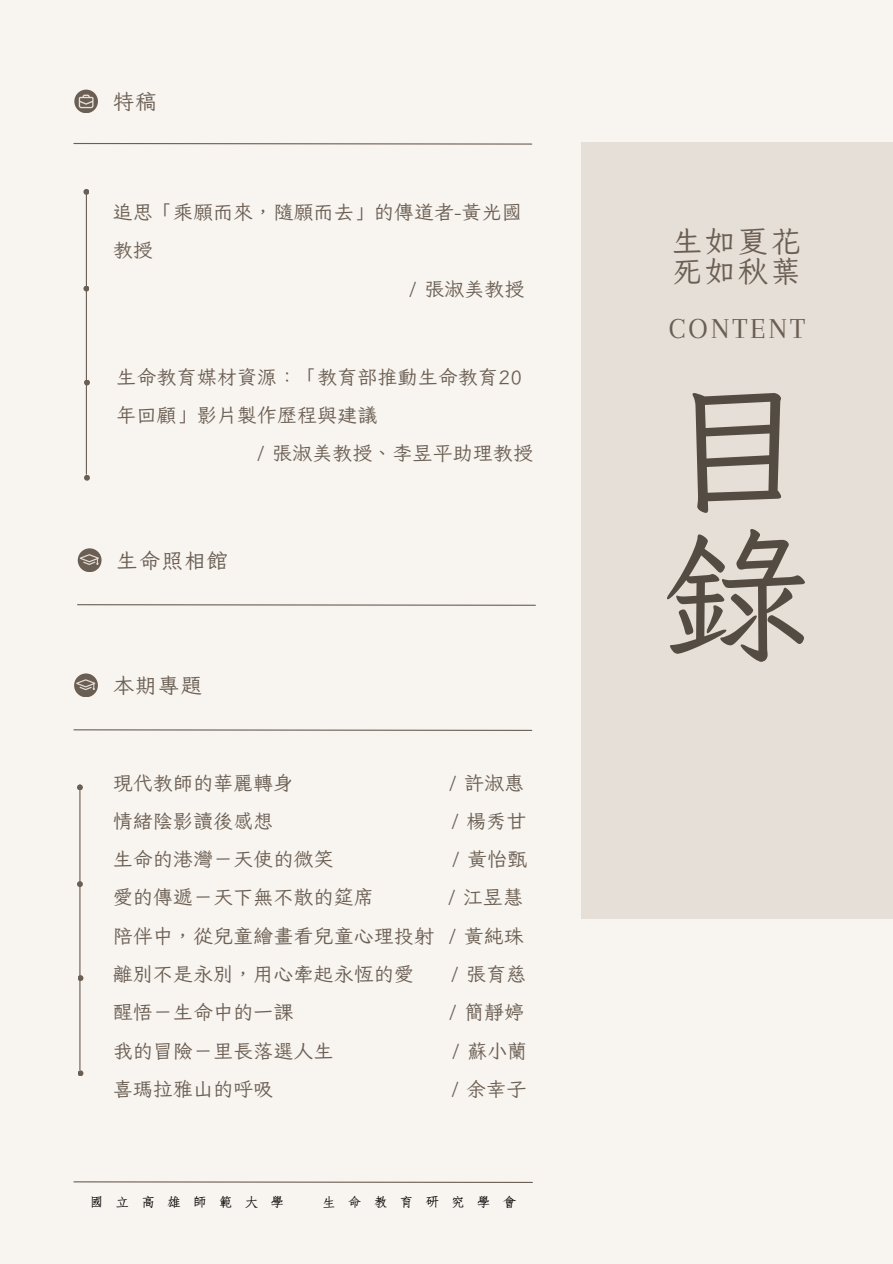
<style>
.page{position:relative;width:893px;height:1264px;background:#fff}
.page>*{position:absolute;margin:0;border:0;box-sizing:border-box;transform-origin:0 0}
.t1{font:147px/147.4px "Iansui 094";color:#544b43}
.t2{font:30px "Iansui 094";letter-spacing:.095em;color:#6b5f54}
.t3{font:30px "Arapey";letter-spacing:.095em;color:#6b5f54}
.t4{font:21px "Iansui 094";letter-spacing:.075em;color:#6b5f54}
.t5{font:19.5px/38.2px "Iansui 094";letter-spacing:.03em;color:#6b5f54}
.t6{font:15px "cw Te X Fang Song";letter-spacing:.8em;color:#000}
</style>
<div class="page">
<div style="left:0;top:0;width:892px;height:1263px;background:#f8f4ef"></div>
<svg style="left:74px;top:90px;width:24px;height:23px"></svg>
<svg style="left:79px;top:95px;width:14px;height:13px"></svg>
<svg style="left:73px;top:143px;width:460px;height:2px"></svg>
<svg style="left:78px;top:1070px;width:5px;height:6px"></svg>
<svg style="left:78px;top:975px;width:5px;height:6px"></svg>
<svg style="left:77px;top:881px;width:6px;height:6px"></svg>
<svg style="left:77px;top:784px;width:6px;height:6px"></svg>
<hr style="left:79px;top:785px;width:1px;height:284px;background:#6b5f54">
<svg style="left:73px;top:729px;width:460px;height:2px"></svg>
<div style="left:74px;top:673px;width:24px;height:24px;background:#6b5f54;border-radius:50%"></div>
<svg style="left:76px;top:679px;width:19px;height:11px"></svg>
<div style="left:580px;top:143px;width:312px;height:776px;background:#e6dfd7"></div>
<svg style="left:73px;top:1181px;width:460px;height:2px"></svg>
<svg style="left:77px;top:604px;width:459px;height:2px"></svg>
<div style="left:78px;top:548px;width:23px;height:24px;background:#6b5f54;border-radius:50%"></div>
<svg style="left:80px;top:554px;width:19px;height:11px"></svg>
<svg style="left:84px;top:475px;width:6px;height:5px"></svg>
<svg style="left:84px;top:379px;width:6px;height:6px"></svg>
<svg style="left:83px;top:285px;width:6px;height:6px"></svg>
<svg style="left:83px;top:189px;width:6px;height:6px"></svg>
<hr style="left:86px;top:189px;width:1px;height:285px;background:#6b5f54">
<p class="t4" style="left:113px;top:90px;width:45px">特稿</p>
<p class="t5" style="left:113px;top:192px;width:410px">追思「乘願而來，隨願而去」的傳道者-黃光國教授</p>
<p class="t5" style="left:409px;top:269px;width:116px">/ 張淑美教授</p>
<p class="t5" style="left:117px;top:357px;width:407px">生命教育媒材資源：「教育部推動生命教育20年回顧」影片製作歷程與建議</p>
<p class="t5" style="left:257px;top:434px;width:277px">/ 張淑美教授、李昱平助理教授</p>
<p class="t4" style="left:117px;top:549px;width:113px">生命照相館</p>
<p class="t4" style="left:113px;top:674px;width:90px">本期專題</p>
<p class="t5" style="left:113px;top:763px;width:179px">現代教師的華麗轉身</p>
<p class="t5" style="left:449px;top:763px;width:76px">/ 許淑惠</p>
<p class="t5" style="left:113px;top:801px;width:162px">情緒陰影讀後感想</p>
<p class="t5" style="left:451px;top:801px;width:74px">/ 楊秀甘</p>
<p class="t5" style="left:113px;top:839px;width:222px">生命的港灣－天使的微笑</p>
<p class="t5" style="left:452px;top:839px;width:76px">/ 黃怡甄</p>
<p class="t5" style="left:113px;top:877px;width:262px">愛的傳遞－天下無不散的筵席</p>
<p class="t5" style="left:448px;top:877px;width:76px">/ 江昱慧</p>
<p class="t5" style="left:113px;top:916px;width:412px">陪伴中，從兒童繪畫看兒童心理投射 / 黃純珠</p>
<p class="t5" style="left:113px;top:954px;width:302px">離別不是永別，用心牽起永恆的愛</p>
<p class="t5" style="left:451px;top:954px;width:76px">/ 張育慈</p>
<p class="t5" style="left:113px;top:992px;width:182px">醒悟－生命中的一課</p>
<p class="t5" style="left:449px;top:992px;width:76px">/ 簡靜婷</p>
<p class="t5" style="left:113px;top:1030px;width:220px">我的冒險－里長落選人生</p>
<p class="t5" style="left:452px;top:1030px;width:76px">/ 蘇小蘭</p>
<p class="t5" style="left:113px;top:1069px;width:162px">喜瑪拉雅山的呼吸</p>
<p class="t5" style="left:451px;top:1069px;width:75px">/ 余幸子</p>
<p class="t6" style="left:90px;top:1195px;width:196px">國立高雄師範大學</p>
<p class="t6" style="left:322px;top:1195px;width:196px">生命教育研究學會</p>
<p class="t2" style="left:672px;top:225px;width:130px">生如夏花</p>
<p class="t2" style="left:672px;top:255px;width:130px">死如秋葉</p>
<p class="t3" style="left:669px;top:312px;width:138px">CONTENT</p>
<p class="t1" style="left:663px;top:371px;width:148px">目錄</p>
</div>
